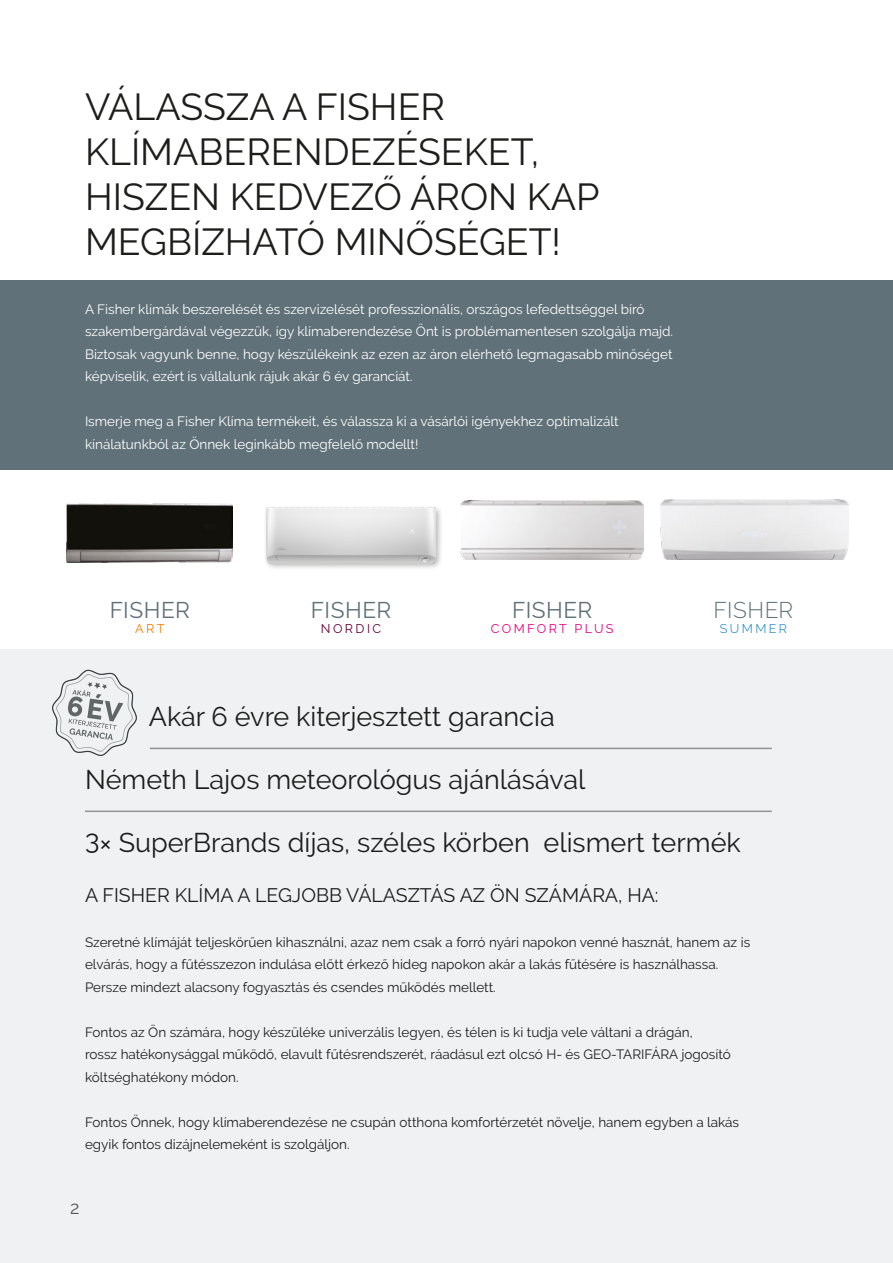
<style>
.page{position:relative;width:893px;height:1263px;background:#fff}
.page>*{position:absolute;margin:0;border:0;box-sizing:border-box;transform-origin:0 0}
.t1{font:37.5px/45px "Raleway";color:#1d1d1b}
.t2{font:27px "Raleway";color:#1d1d1b}
.t3{font:22.65px "Raleway";letter-spacing:.025em;color:#617179}
.t4{font:300 22.65px "Raleway";letter-spacing:.025em;color:#617179}
.t5{font:19.5px "Raleway";color:#1d1d1b}
.t6{font:18px "Raleway";color:#575756}
.t7{font:13.5px/22.5px "Raleway";color:#1d1d1b}
.t8{font:13.5px/22.5px "Raleway";color:#fff}
.t9{font:12.6px "Raleway";letter-spacing:.185em;color:#e6007d}
.t10{font:300 12.6px "Raleway";letter-spacing:.19em;color:#0076c0}
.t11{font:12.6px "Raleway";letter-spacing:.195em;color:#670034}
.t12{font:12.6px "Raleway";color:#f07d00}
</style>
<div class="page">
<div style="left:0;top:280px;width:893px;height:189px;background:#617179"></div>
<div style="left:0;top:650px;width:893px;height:613px;background:#eff1f3"></div>
<img style="left:461px;top:500px;width:183px;height:59px">
<img style="left:660px;top:499px;width:188px;height:60px">
<img style="left:67px;top:503px;width:166px;height:59px">
<svg style="left:52px;top:669px;width:85px;height:87px"></svg>
<hr style="left:150px;top:748px;width:622px;height:1px;background:#686c6d">
<hr style="left:85px;top:810px;width:687px;height:2px;background:#686c6d">
<div style="left:263px;top:505px;width:180px;height:65px;background:#1d1d1b;opacity:.3"></div>
<img style="left:266px;top:508px;width:170px;height:55px">
<h1 class="t1" style="left:85px;top:85px;width:516px">VÁLASSZA A FISHER<br>KLÍMABERENDEZÉSEKET,<br>HISZEN KEDVEZŐ ÁRON KAP<br>MEGBÍZHATÓ MINŐSÉGET!</h1>
<p class="t8" style="left:85px;top:298px;width:590px">A Fisher klímák beszerelését és szervizelését professzionális, országos lefedettséggel bíró szakembergárdával végezzük, így klímaberendezése Önt is problémamentesen szolgálja majd.<br>Biztosak vagyunk benne, hogy készülékeink az ezen az áron elérhető legmagasabb minőséget képviselik, ezért is vállalunk rájuk akár 6 év garanciát.</p>
<p class="t8" style="left:85px;top:410px;width:535px">Ismerje meg a Fisher Klíma termékeit, és válassza ki a vásárlói igényekhez optimalizált kínálatunkból az Önnek leginkább megfelelő modellt!</p>
<h3 class="t3" style="left:110px;top:597px;width:82px">FISHER</h3>
<p class="t12" style="left:135px;top:622px;width:31px">ART</p>
<h3 class="t3" style="left:311px;top:597px;width:82px">FISHER</h3>
<p class="t11" style="left:321px;top:622px;width:62px">NORDIC</p>
<h3 class="t3" style="left:512px;top:597px;width:82px">FISHER</h3>
<p class="t9" style="left:491px;top:622px;width:124px">COMFORT PLUS</p>
<h3 class="t4" style="left:713px;top:597px;width:81px">FISHER</h3>
<p class="t10" style="left:720px;top:622px;width:69px">SUMMER</p>
<h2 class="t2" style="left:149px;top:701px;width:407px">Akár 6 évre kiterjesztett garancia</h2>
<h2 class="t2" style="left:85px;top:764px;width:502px">Németh Lajos meteorológus ajánlásával</h2>
<h2 class="t2" style="left:85px;top:827px;width:657px">3× SuperBrands díjas, széles körben elismert termék</h2>
<h3 class="t5" style="left:85px;top:883px;width:575px">A FISHER KLÍMA A LEGJOBB VÁLASZTÁS AZ ÖN SZÁMÁRA, HA:</h3>
<p class="t7" style="left:85px;top:931px;width:667px">Szeretné klímáját teljeskörűen kihasználni, azaz nem csak a forró nyári napokon venné hasznát, hanem az is elvárás, hogy a fűtésszezon indulása előtt érkező hideg napokon akár a lakás fűtésére is használhassa.<br>Persze mindezt alacsony fogyasztás és csendes működés mellett.</p>
<p class="t7" style="left:85px;top:1021px;width:647px">Fontos az Ön számára, hogy készüléke univerzális legyen, és télen is ki tudja vele váltani a drágán,<br>rossz hatékonysággal működő, elavult fűtésrendszerét, ráadásul ezt olcsó H- és GEO-TARIFÁRA jogosító költséghatékony módon.</p>
<p class="t7" style="left:85px;top:1111px;width:656px">Fontos Önnek, hogy klímaberendezése ne csupán otthona komfortérzetét növelje, hanem egyben a lakás egyik fontos dizájnelemeként is szolgáljon.</p>
<h3 class="t6" style="left:70px;top:1198px;width:11px">2</h3>
</div>
